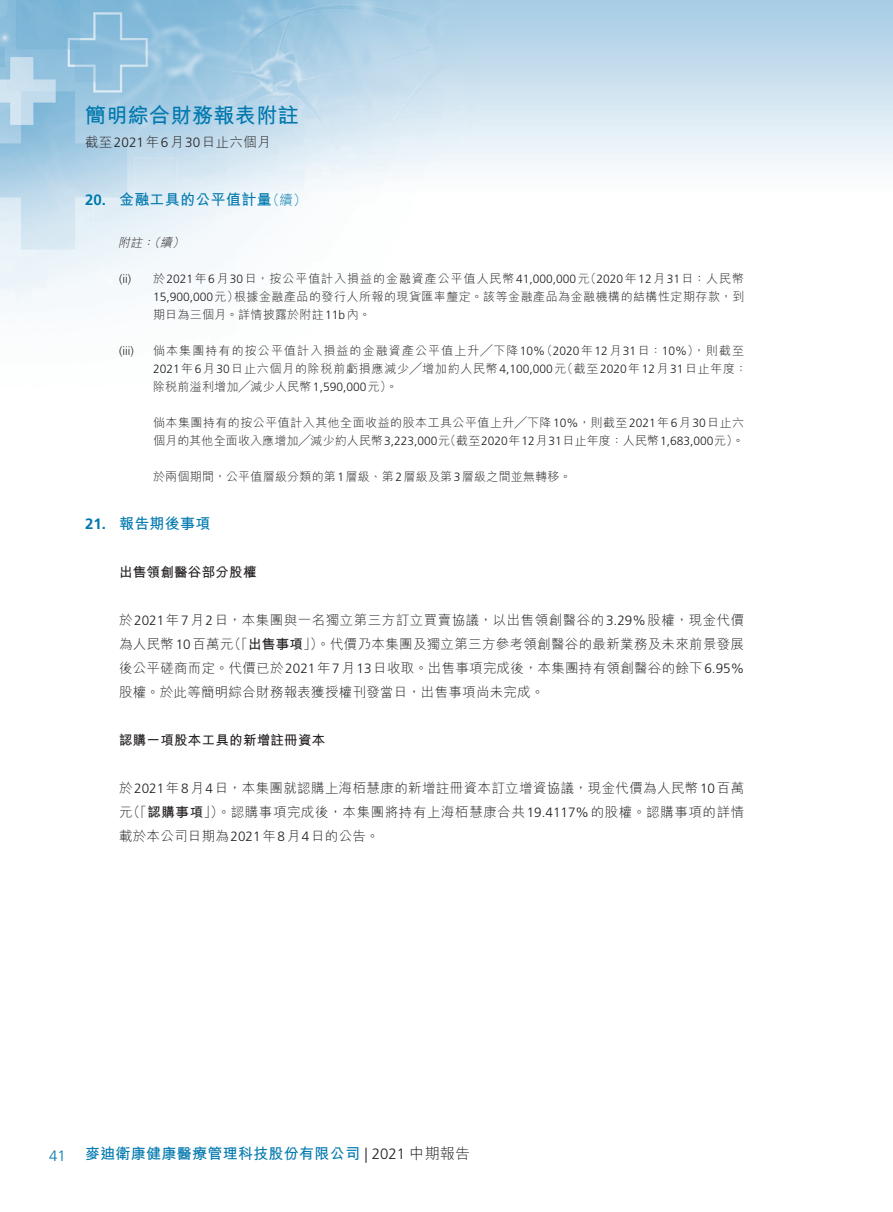
<style>
.page{position:relative;width:893px;height:1212px;background:#fff}
.page>*{position:absolute;margin:0;border:0;box-sizing:border-box;transform-origin:0 0}
.t1{font:700 21px "M Hei HK";letter-spacing:.02em;color:#0078ae}
._01_H1{font:700 15px "M Hei HK";letter-spacing:.02em;color:#0078ae}
._01_H1-2{font:700 15px "Frutiger LT Std";color:#0078ae}
.t2{font:300 15px "Frutiger LT Std";color:#0078ae}
._00_txt{font:300 13.5px/24px "M Hei HK";letter-spacing:.025em;color:#231f20}
._02_H2{font:700 13.5px "M Hei HK";letter-spacing:.02em;color:#231f20}
._01_H1-3{font:300 13.5px "M Hei HK";color:#0078ae}
._06_Notes{font:300 12px/18px "M Hei HK";letter-spacing:.04em;color:#231f20}
._06_Notes-2{font:300 12px/18px "M Hei HK";letter-spacing:.065em;color:#231f20}
._06_Notes-3{font:300 12px/18px "M Hei HK";letter-spacing:.02em;color:#231f20}
._06_Notes-4{font:300 12px "M Hei HK";letter-spacing:.08em;color:#231f20}
._06_Notes-5{font:300 12px "M Hei HK";letter-spacing:.09em;color:#231f20}
._06_Notes-6{font:300 12px "Frutiger LT Std";color:#231f20}
._06_Notes-7{font:italic 300 12px "M Hei HK";color:#231f20}
.s1{font-family:"Frutiger LT Std"}
.s2{font-family:"M Hei HK"}
.s3{font-weight:700}
.s4{font-family:"Frutiger LT Std";font-weight:300;color:#231f20}
.s5{font-weight:300;color:#231f20}
</style>
<div class="page">
<img style="left:0;top:0;width:893px;height:304px">
<h1 class="t1" style="left:85px;top:100px;width:215px">簡明綜合財務報表附註</h1>
<p class="_00_txt" style="left:85px;top:130px;width:187px">截至<span class="s1">2021</span>年<span class="s1">6</span>月<span class="s1">30</span>日止六個月</p>
<p class="_01_H1-2" style="left:85px;top:191px;width:22px">20.</p>
<p class="_01_H1-2" style="left:85px;top:515px;width:22px">21.</p>
<p class="_01_H1" style="left:119px;top:188px;width:154px">金融工具的公平值計量</p>
<p class="_01_H1-3" style="left:266px;top:193px;width:42px">（續(</p>
<p class="_06_Notes-7" style="left:160px;top:236px;width:16px">續</p>
<p class="_06_Notes-7" style="left:142px;top:236px;width:22px">（：</p>
<p class="_06_Notes-7" style="left:172px;top:236px;width:16px">(</p>
<p class="_06_Notes-7" style="left:118px;top:236px;width:28px">附註</p>
<p class="_06_Notes-6" style="left:119px;top:272px;width:13px">)i i(</p>
<p class="_06_Notes-6" style="left:119px;top:344px;width:16px">(iii)</p>
<p class="_06_Notes-4" style="left:153px;top:272px;width:592px">於<span class="s1">2021</span>年<span class="s1">6</span>月<span class="s1">30</span>日，按公平值計入損益的金融資產公平值人民幣<span class="s1">41,000,000</span> （元 <span class="s1">2020</span>年<span class="s1">12</span>月<span class="s1">31</span>日：人民幣</p>
<p class="_06_Notes-3" style="left:153px;top:287px;width:219px"><span class="s1">15,900,000</span>元）<br>期日為三個月。詳情披露於附註<span class="s1">11b</span>內。</p>
<p class="_06_Notes" style="left:234px;top:287px;width:512px">根據金融產品的發行人所報的現貨匯率釐定。該等金融產品為金融機構的結構性定期存款，到</p>
<p class="_06_Notes-5" style="left:153px;top:344px;width:394px">倘本集團持有的按公平值計入損益的金融資產公平值上升╱下降<span class="s1">10%</span></p>
<p class="_06_Notes-6" style="left:541px;top:344px;width:205px"><span class="s2">（</span>2020<span class="s2">年</span>12<span class="s2">月</span>31<span class="s2">日：</span>10% <span class="s2">，）則截至</span></p>
<p class="_06_Notes-2" style="left:153px;top:359px;width:596px"><span class="s1">2021</span>年<span class="s1">6</span>月<span class="s1">30</span>日止六個月的除稅前虧損應減少╱增加約人民幣<span class="s1">4,100,000</span> （元 截至<span class="s1">2020</span>年<span class="s1">12</span>月<span class="s1">31</span>日止年度：除稅前溢利增加╱減少人民幣<span class="s1">1,590,000</span>元。(</p>
<p class="_06_Notes" style="left:153px;top:413px;width:593px">倘本集團持有的按公平值計入其他全面收益的股本工具公平值上升╱下降<span class="s1">10%</span>，則截至<span class="s1">2021</span>年<span class="s1">6</span>月<span class="s1">30</span>日止六個月的其他全面收入應增加╱減少約人民幣<span class="s1">3,223,000</span> （元截至<span class="s1">2020</span>年<span class="s1">12</span>月<span class="s1">31</span>日止年度：人民幣<span class="s1">1,683,000</span>元。(</p>
<p class="_06_Notes-3" style="left:153px;top:467px;width:420px">於兩個期間，公平值層級分類的第<span class="s1">1</span>層級、第<span class="s1">2</span>層級及第<span class="s1">3</span>層級之間並無轉移。</p>
<p class="_01_H1" style="left:119px;top:512px;width:93px">報告期後事項</p>
<p class="_02_H2" style="left:119px;top:562px;width:139px">出售領創醫谷部分股權</p>
<p class="_00_txt" style="left:119px;top:608px;width:627px;text-align:right">於<span class="s1">2021</span>年<span class="s1">7</span>月<span class="s1">2</span>日，本集團與一名獨立第三方訂立買賣協議，以出售領創醫谷的<span class="s1">3.29%</span>股權，現金代價（「<span class="s3">出售事項</span>」）。代價乃本集團及獨立第三方參考領創醫谷的最新業務及未來前景發展</p>
<p class="_00_txt" style="left:119px;top:632px;width:627px">為人民幣<span class="s1">10</span>百萬元<br>後公平磋商而定。代價已於<span class="s1">2021</span>年<span class="s1">7</span>月<span class="s1">13</span>日收取。出售事項完成後，本集團持有領創醫谷的餘下<span class="s1">6.95%</span>股權。於此等簡明綜合財務報表獲授權刊發當日，出售事項尚未完成。</p>
<p class="_02_H2" style="left:119px;top:730px;width:208px">認購一項股本工具的新增註冊資本</p>
<p class="_00_txt" style="left:119px;top:776px;width:627px;text-align:center">於<span class="s1">2021</span>年<span class="s1">8</span>月<span class="s1">4</span>日，本集團就認購上海栢慧康的新增註冊資本訂立增資協議，現金代價為人民幣<span class="s1">10</span>百萬（「<span class="s3">認購事項</span>」）。認購事項完成後，本集團將持有上海栢慧康合共<span class="s1">19.4117%</span>的股權。認購事項的詳情</p>
<p class="_00_txt" style="left:119px;top:800px;width:262px">元<br>載於本公司日期為<span class="s1">2021</span>年<span class="s1">8</span>月<span class="s1">4</span>日的公告。</p>
<p class="t2" style="left:49px;top:1147px;width:18px">41</p>
<p class="_01_H1" style="left:85px;top:1143px;width:387px">麥迪衛康健康醫療管理科技股份有限公司 <span class="s4">| 2021</span> <span class="s5">中期報告</span></p>
</div>
